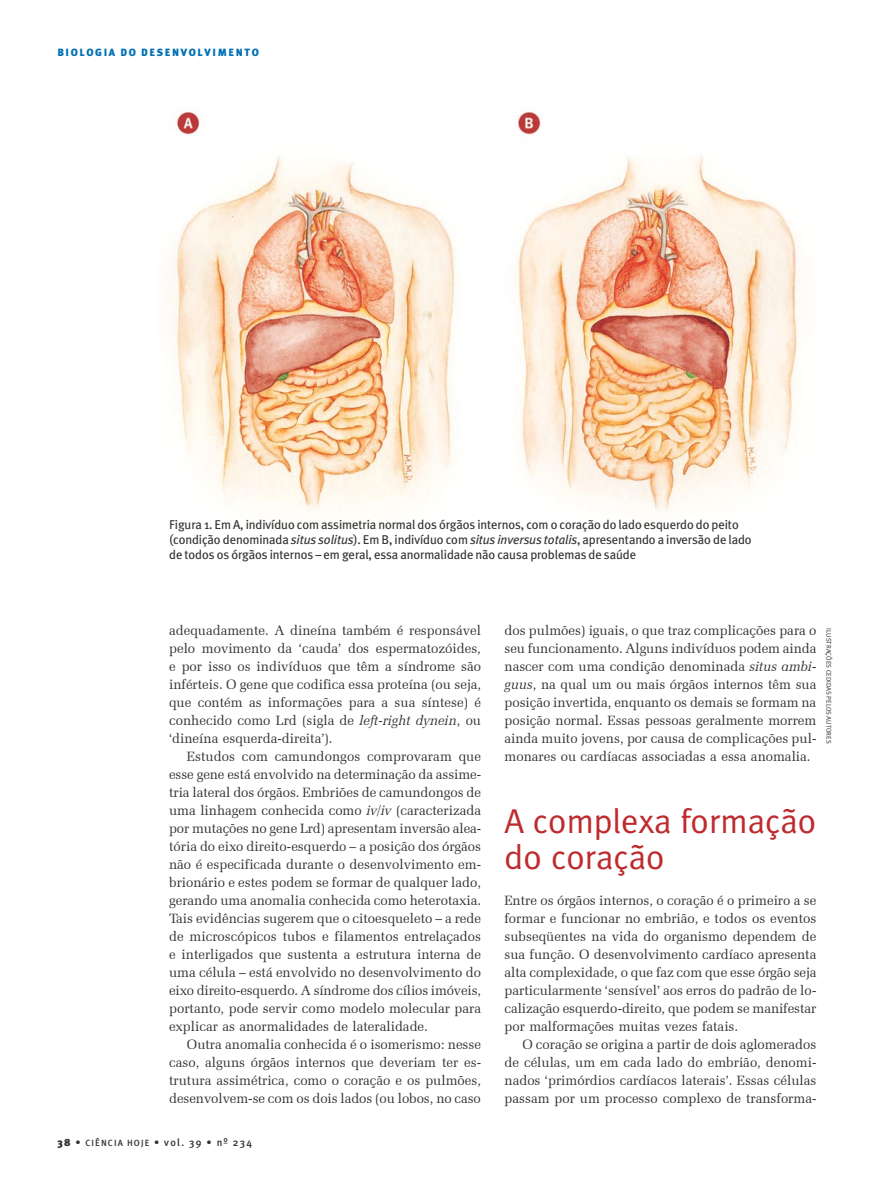
<style>
.page{position:relative;width:893px;height:1191px;background:#fff}
.page>*{position:absolute;margin:0;border:0;box-sizing:border-box;transform-origin:0 0}
.Subtitulo{font:34.5px/36px "Meta Plus Normal";color:#be2a2d}
.Body_text{font:13.5px/18px "Zapf Elliptical 711 BT";color:#323235;text-align:justify}
._1º_parágrafo{font:13.5px/18px "Zapf Elliptical 711 BT";color:#323235;text-align:justify}
.Legenda{font:12.75px/15px "Meta Plus";letter-spacing:-.01em;color:#323235}
.t1{font:500 10.5px "Meta Plus";letter-spacing:.12em;color:#323235}
.t2{font:900 10.5px "Meta Plus";color:#0070b4}
.Cr閐ito{font:6.75px "Meta Plus Normal";color:#323235}
.s1{font-style:italic}
.s2{font-weight:900}
.s3{font-size:9px}
</style>
<div class="page">
<img style="left:169px;top:111px;width:631px;height:402px">
<p class="t2" style="left:57px;top:46px;width:203px">B I O L O G I A D O D E S E N V O L V I M E N T O</p>
<p class="Legenda" style="left:169px;top:517px;width:584px">Figura 1. Em A, indivíduo com assimetria normal dos órgãos internos, com o coração do lado esquerdo do peito (condição denominada <span class="s1">situs solitus</span>). Em B, indivíduo com <span class="s1">situs inversus totalis</span>, apresentando a inversão de lado de todos os órgãos internos – em geral, essa anormalidade não causa problemas de saúde</p>
<p class="Body_text" style="left:169px;top:621px;width:314px">adequadamente. A dineína também é responsável pelo movimento da ‘cauda’ dos espermatozóides, e por isso os indivíduos que têm a síndrome são inférteis. O gene que codifica essa proteína (ou seja, que contém as informações para a sua síntese) é conhecido como Lrd (sigla de <span class="s1">left-right dynein</span>, ou ‘dineína esquerda-direita’).</p>
<p class="Body_text" style="left:169px;top:747px;width:314px;text-indent:18px">Estudos com camundongos comprovaram que esse gene está envolvido na determinação da assime&shy;tria lateral dos órgãos. Embriões de camundongos de uma linhagem conhecida como <span class="s1">iv/iv</span> (caracterizada por mutações no gene Lrd) apresentam inversão alea&shy;tória do eixo direito-esquerdo – a posição dos órgãos não é especificada durante o desenvolvimento em&shy;brionário e estes podem se formar de qualquer lado, gerando uma anomalia conhecida como heterotaxia.<br>Tais evidências sugerem que o citoesqueleto – a rede de microscópicos tubos e filamentos entrelaçados e interligados que sustenta a estrutura interna de uma célula – está envolvido no desenvolvimento do eixo direito-esquerdo. A síndrome dos cílios imóveis, portanto, pode servir como modelo molecular para explicar as anormalidades de lateralidade.</p>
<p class="Body_text" style="left:169px;top:1035px;width:313px;text-indent:18px">Outra anomalia conhecida é o isomerismo: nesse caso, alguns órgãos internos que deveriam ter es&shy;trutura assimétrica, como o coração e os pulmões, desenvolvem-se com os dois lados (ou lobos, no caso</p>
<p class="t1" style="left:57px;top:1135px;width:196px"><span class="s2">38</span> • <span class="s3">CIÊNCIA HOJE</span> • vol. 39 • nº 234</p>
<p class="Body_text" style="left:505px;top:621px;width:313px">dos pulmões) iguais, o que traz complicações para o seu funcionamento. Alguns indivíduos podem ainda nascer com uma condição denominada <span class="s1">situs ambi&shy;guus</span>, na qual um ou mais órgãos internos têm sua posição invertida, enquanto os demais se formam na posição normal. Essas pessoas geralmente morrem ainda muito jovens, por causa de complicações pul&shy;monares ou cardíacas associadas a essa anomalia.</p>
<p class="Cr閐ito" style="left:833px;top:628px;width:117px;rotate:90deg">ILUSTRAÇÕES CEDIDAS PELOS AUTORES</p>
<p class="Subtitulo" style="left:505px;top:802px;width:313px">A complexa formação do coração</p>
<p class="_1º_parágrafo" style="left:505px;top:891px;width:313px">Entre os órgãos internos, o coração é o primeiro a se formar e funcionar no embrião, e todos os eventos subseqüentes na vida do organismo dependem de sua função. O desenvolvimento cardíaco apresenta alta complexidade, o que faz com que esse órgão seja particularmente ‘sensível’ aos erros do padrão de lo&shy;calização esquerdo-direito, que podem se manifestar por malformações muitas vezes fatais.</p>
<p class="Body_text" style="left:505px;top:1035px;width:313px;text-indent:18px">O coração se origina a partir de dois aglomerados de células, um em cada lado do embrião, denomi&shy;nados ‘primórdios cardíacos laterais’. Essas células passam por um processo complexo de transforma-</p>
</div>
